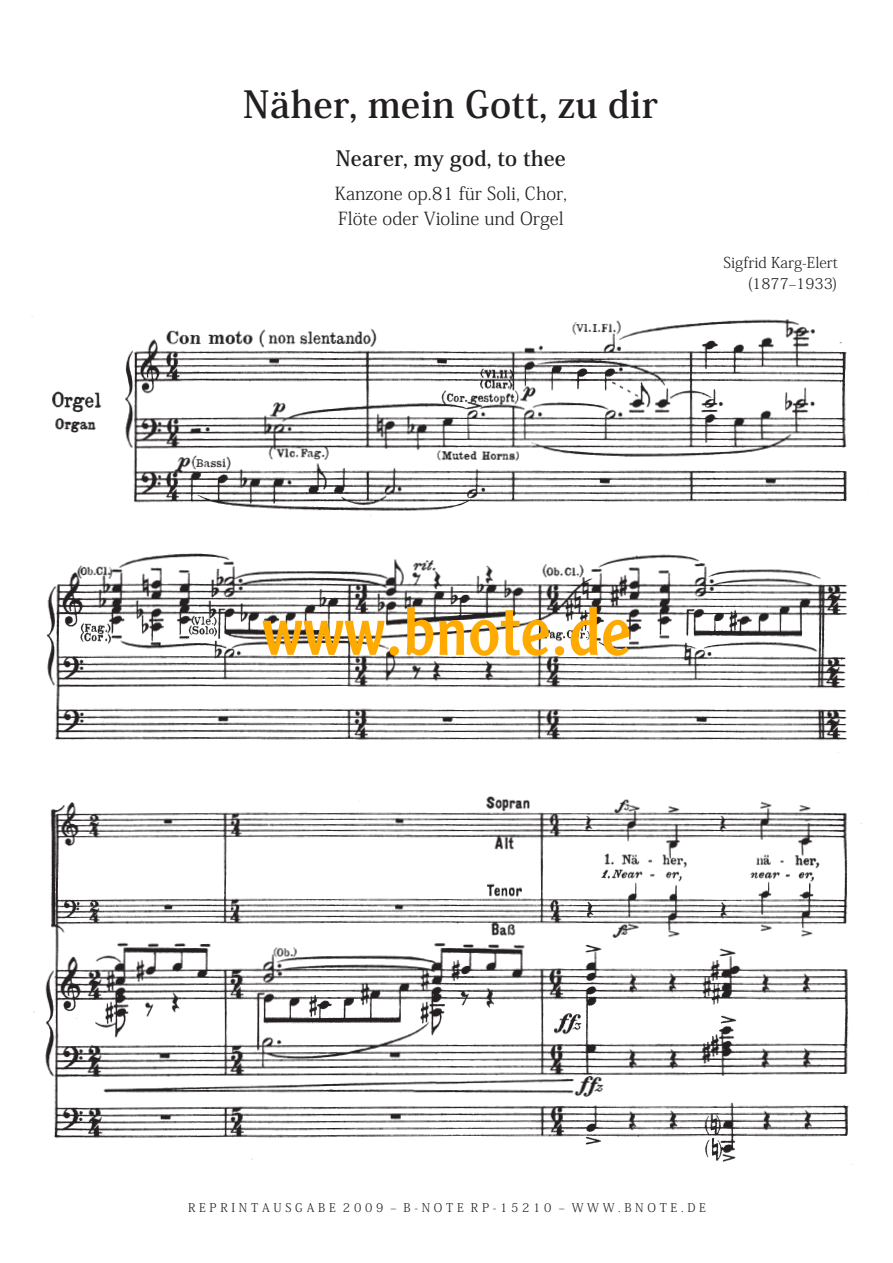
<style>
.page{position:relative;width:893px;height:1263px;background:#fff}
.page>*{position:absolute;margin:0;border:0;box-sizing:border-box;transform-origin:0 0}
.t1{font:72px "Modern 04";color:#fa0}
.t2{font:700 37.05px "Koz Min Pro";letter-spacing:.01em;color:#231f20}
.t3{font:700 21px "Koz Min Pro";letter-spacing:.01em;color:#231f20}
.t4{font:300 18px/24.2px "Koz Min Pro";color:#231f20}
.t5{font:300 15px/20.1px "Koz Min Pro";color:#231f20;text-align:right}
.t6{font:300 12px "Koz Min Pro";letter-spacing:.31em;color:#231f20}
</style>
<div class="page">
<img style="left:31px;top:316px;width:831px;height:849px">
<div style="left:39px;top:545px;width:28px;height:31px;background:#fff"></div>
<div style="left:42px;top:774px;width:23px;height:28px;background:#fff"></div>
<h2 class="t2" style="left:243px;top:86px;width:416px">Näher, mein Gott, zu dir</h2>
<p class="t3" style="left:336px;top:148px;width:232px">Nearer, my god, to thee</p>
<p class="t4" style="left:335px;top:182px;width:233px">Kanzone op.81 für Soli, Chor,<br>Flöte oder Violine und Orgel</p>
<p class="t5" style="left:723px;top:253px;width:116px">Sigfrid Karg-Elert (1877–1933)</p>
<h1 class="t1" style="left:262px;top:590px;width:371px">www.bnote.de</h1>
<p class="t6" style="left:188px;top:1202px;width:519px">REPRINTAUSGABE 2009 – B-NOTE RP-15210 – WWW.BNOTE.DE</p>
</div>
